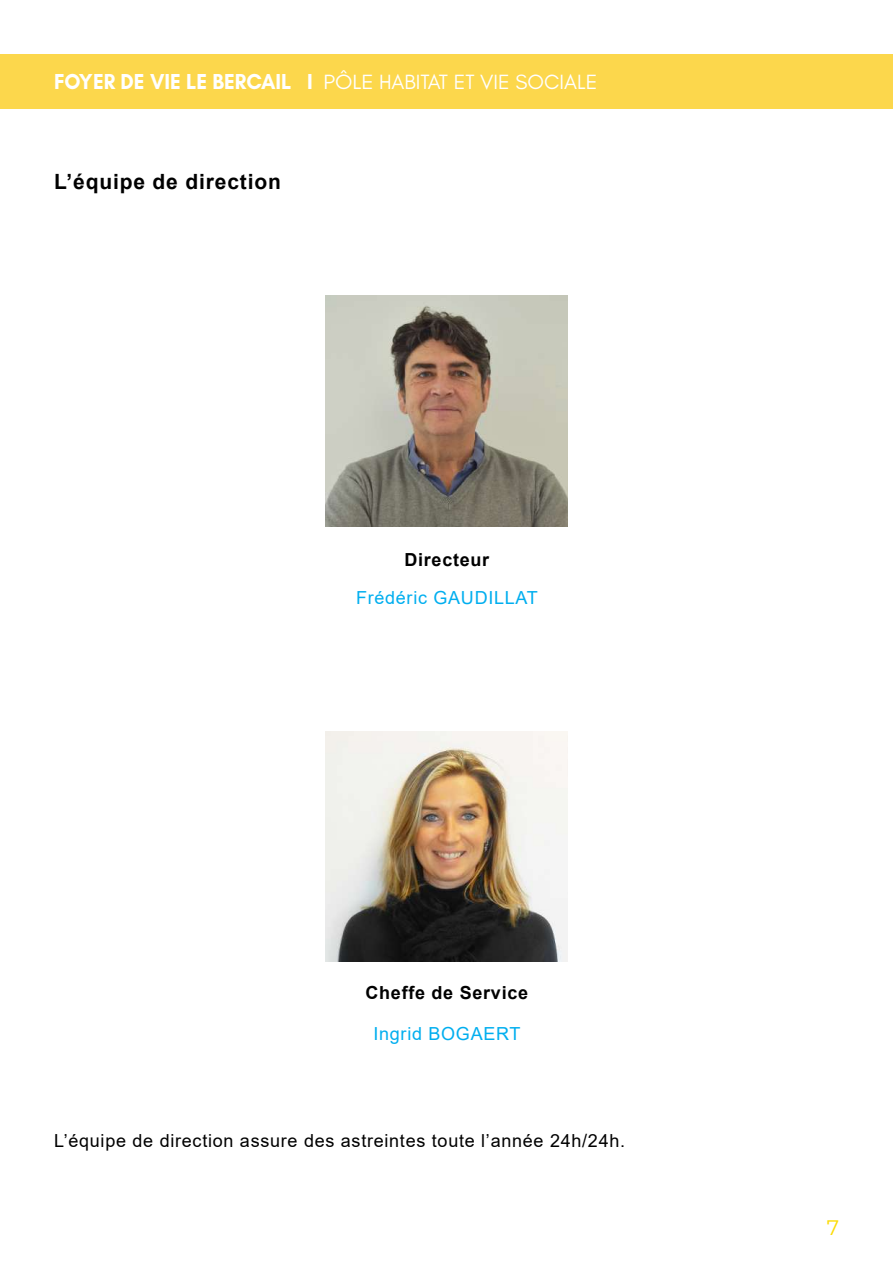
<style>
.page{position:relative;width:893px;height:1263px;background:#fff}
.page>*{position:absolute;margin:0;border:0;box-sizing:border-box;transform-origin:0 0}
.t1{font:21px "Glacial Indifference";color:#fff;scale:1.05 1}
.t2{font:700 21px "Arial";letter-spacing:.04em;color:#000}
.t3{font:21px "Montserrat";color:#fcdb04}
.t4{font:18px "Arial";letter-spacing:.04em;color:#000}
.t5{font:18px "Arial";letter-spacing:.04em;color:#00aeef}
.t6{font:700 18px "Arial";letter-spacing:.04em;color:#000}
.s1{font-weight:700;font-size:22.05px}
</style>
<div class="page">
<div style="left:0;top:54px;width:893px;height:54px;background:#fcd74c"></div>
<img style="left:325px;top:731px;width:243px;height:230px">
<img style="left:325px;top:296px;width:243px;height:230px">
<p class="t1" style="left:54px;top:70px;width:519px"><span class="s1">FOYER DE VIE LE BERCAIL I</span> PÔLE HABITAT ET VIE SOCIALE</p>
<p class="t2" style="left:54px;top:167px;width:228px">L’équipe de direction</p>
<p class="t6" style="left:404px;top:547px;width:86px">Directeur</p>
<p class="t5" style="left:356px;top:585px;width:183px">Frédéric GAUDILLAT</p>
<p class="t6" style="left:366px;top:980px;width:164px">Cheffe de Service</p>
<p class="t5" style="left:373px;top:1021px;width:149px">Ingrid BOGAERT</p>
<p class="t4" style="left:54px;top:1128px;width:573px">L’équipe de direction assure des astreintes toute l’année 24h/24h.</p>
<p class="t3" style="left:827px;top:1213px;width:14px">7</p>
</div>
